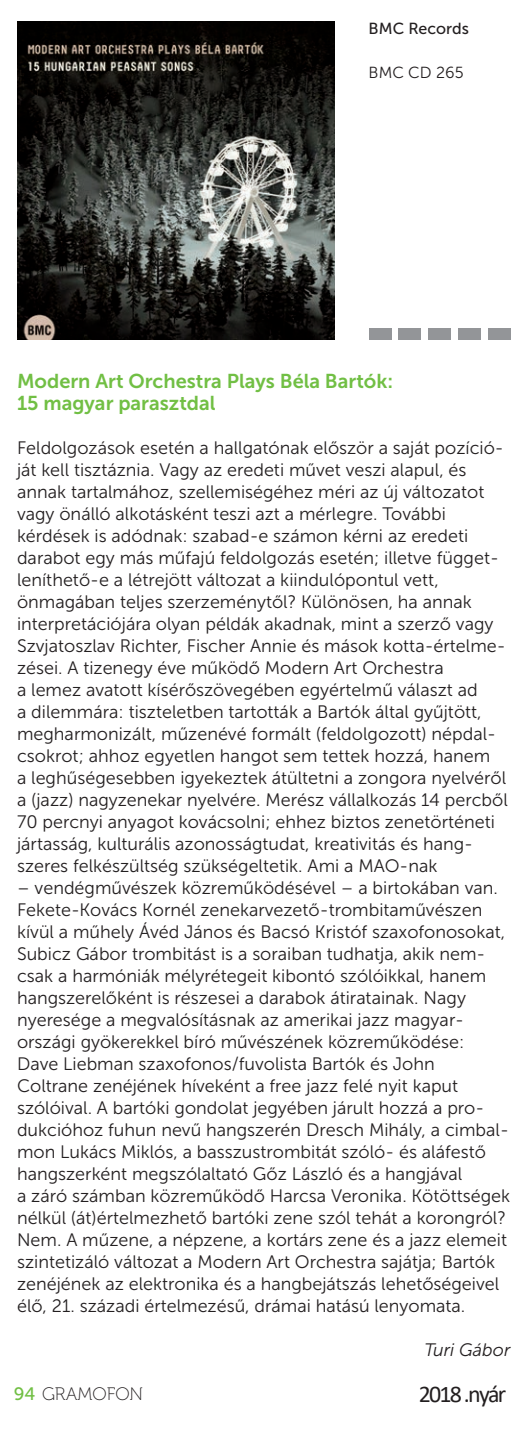
<style>
.page{position:relative;width:518px;height:1453px;background:#fff}
.page>*{position:absolute;margin:0;border:0;box-sizing:border-box;transform-origin:0 0}
.t1{font:24px "Calibri";letter-spacing:-.075em;color:#221e1f}
.t2{font:20px/22px "Museo Sans 700";color:#71bf44}
.t3{font:18px/22px "Museo Sans 300";color:#231f20}
.t4{font:18px "Museo 100";color:#231f20}
.t5{font:italic 18px "Museo Sans 300";color:#231f20}
.t6{font:16px "Museo Sans 500";color:#231f20}
.t7{font:16px "Museo Sans 300";color:#231f20}
.s1{font-family:"Museo Sans 500";color:#71bf44}
</style>
<div class="page">
<img style="left:17px;top:22px;width:318px;height:317px">
<div style="left:488px;top:328px;width:22px;height:11px;background:#939598"></div>
<div style="left:369px;top:328px;width:22px;height:11px;background:#939598"></div>
<div style="left:398px;top:328px;width:23px;height:11px;background:#939598"></div>
<div style="left:428px;top:328px;width:23px;height:11px;background:#939598"></div>
<div style="left:458px;top:328px;width:23px;height:11px;background:#939598"></div>
<p class="t6" style="left:369px;top:20px;width:102px">BMC Records</p>
<p class="t7" style="left:369px;top:64px;width:96px">BMC CD 265</p>
<p class="t2" style="left:17px;top:370px;width:378px">Modern Art Orchestra Plays Béla Bartók:<br>15 magyar parasztdal</p>
<p class="t3" style="left:17px;top:437px;width:492px">Feldolgozások esetén a hallgatónak először a saját pozíció&shy;ját kell tisztáznia. Vagy az eredeti művet veszi alapul, és annak tartalmához, szellemiségéhez méri az új változatot vagy önálló alkotásként teszi azt a mérlegre. További kérdések is adódnak: szabad-e számon kérni az eredeti darabot egy más műfajú feldolgozás esetén; illetve függet&shy;leníthető-e a létrejött változat a kiindulópontul vett, önmagában teljes szerzeménytől? Különösen, ha annak interpretációjára olyan példák akadnak, mint a szerző vagy Szvjatoszlav Richter, Fischer Annie és mások kotta-értelme&shy;zései. A tizenegy éve működő Modern Art Orchestra<br>a lemez avatott kísérőszövegében egyértelmű választ ad<br>a dilemmára: tiszteletben tartották a Bartók által gyűjtött, megharmonizált, műzenévé formált (feldolgozott) népdal&shy;csokrot; ahhoz egyetlen hangot sem tettek hozzá, hanem<br>a leghűségesebben igyekeztek átültetni a zongora nyelvéről a (jazz) nagyzenekar nyelvére. Merész vállalkozás 14 percből 70 percnyi anyagot kovácsolni; ehhez biztos zenetörténeti jártasság, kulturális azonosságtudat, kreativitás és hang&shy;szeres felkészültség szükségeltetik. Ami a MAO-nak</p>
<p class="t3" style="left:17px;top:877px;width:495px">– vendégművészek közreműködésével – a birtokában van.<br>Fekete-Kovács Kornél zenekarvezető-trombitaművészen kívül a műhely Ávéd János és Bacsó Kristóf szaxofonosokat, Subicz Gábor trombitást is a soraiban tudhatja, akik nem&shy;csak a harmóniák mélyrétegeit kibontó szólóikkal, hanem hangszerelőként is részesei a darabok átiratainak. Nagy nyeresége a megvalósításnak az amerikai jazz magyar&shy;országi gyökerekkel bíró művészének közreműködése:<br>Dave Liebman szaxofonos/fuvolista Bartók és John Coltrane zenéjének híveként a free jazz felé nyit kaput szólóival. A bartóki gondolat jegyében járult hozzá a pro&shy;dukcióhoz fuhun nevű hangszerén Dresch Mihály, a cimbal&shy;mon Lukács Miklós, a basszustrombitát szóló- és aláfestő hangszerként megszólaltató Gőz László és a hangjával<br>a záró számban közreműködő Harcsa Veronika. Kötöttségek nélkül (át)értelmezhető bartóki zene szól tehát a korongról?<br>Nem. A műzene, a népzene, a kortárs zene és a jazz elemeit szintetizáló változat a Modern Art Orchestra sajátja; Bartók zenéjének az elektronika és a hangbejátszás lehetőségeivel élő, 21. századi értelmezésű, drámai hatású lenyomata.</p>
<p class="t5" style="left:424px;top:1340px;width:88px">Turi Gábor</p>
<h1 class="t1" style="left:419px;top:1377px;width:89px">2018 .nyár</h1>
<p class="t4" style="left:14px;top:1384px;width:131px"><span class="s1">94</span> GRAMOFON</p>
</div>
